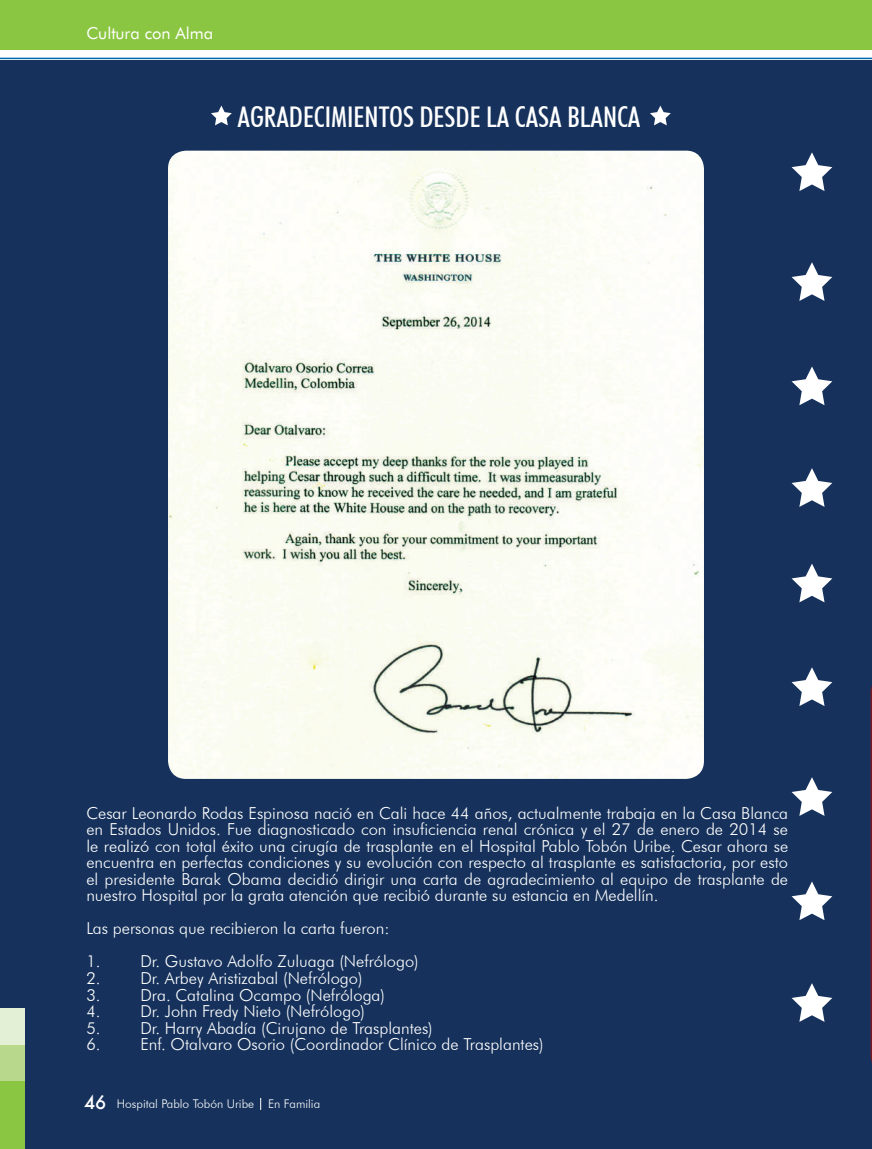
<style>
.page{position:relative;width:872px;height:1149px;background:#fff}
.page>*{position:absolute;margin:0;border:0;box-sizing:border-box;transform-origin:0 0}
.t1{font:500 condensed 28.5px "Futura BT";color:#fff}
.t2{font:300 16.5px/16.5px "Futura BT";color:#fff;text-align:justify}
.t3{font:16.5px "Futura BT";color:#fff}
.t4{font:300 12px "Futura BT";color:#fff}
.s1{font-family:"Futura";font-weight:500;font-size:18px}
</style>
<div class="page">
<div style="left:0;top:60px;width:872px;height:1088px;background:#16325c"></div>
<svg style="left:870px;top:686px;width:2px;height:377px"></svg>
<div style="left:0;top:0;width:872px;height:50px;background:#8bc642"></div>
<div style="left:0;top:1044px;width:24px;height:37px;background:#b8d98b"></div>
<div style="left:0;top:1081px;width:24px;height:67px;background:#8bc642"></div>
<div style="left:0;top:1007px;width:24px;height:37px;background:#e4f0d5"></div>
<hr style="left:0;top:58px;width:872px;height:1px;background:#006cab">
<img style="left:168px;top:151px;width:536px;height:627px">
<svg style="left:791px;top:262px;width:41px;height:39px"></svg>
<svg style="left:791px;top:777px;width:41px;height:38px"></svg>
<svg style="left:791px;top:152px;width:41px;height:39px"></svg>
<svg style="left:650px;top:106px;width:21px;height:19px"></svg>
<svg style="left:211px;top:106px;width:21px;height:19px"></svg>
<svg style="left:791px;top:667px;width:41px;height:38px"></svg>
<svg style="left:791px;top:366px;width:41px;height:39px"></svg>
<svg style="left:791px;top:881px;width:41px;height:38px"></svg>
<svg style="left:791px;top:468px;width:41px;height:38px"></svg>
<svg style="left:791px;top:983px;width:41px;height:38px"></svg>
<svg style="left:791px;top:564px;width:41px;height:38px"></svg>
<p class="t3" style="left:86px;top:23px;width:128px">Cultura con Alma</p>
<h1 class="t1" style="left:237px;top:99px;width:404px">AGRADECIMIENTOS DESDE LA CASA BLANCA</h1>
<p class="t2" style="left:86px;top:804px;width:703px">Cesar Leonardo Rodas Espinosa nació en Cali hace 44 años, actualmente trabaja en la Casa Blanca en Estados Unidos. Fue diagnosticado con insuficiencia renal crónica y el 27 de enero de 2014 se le realizó con total éxito una cirugía de trasplante en el Hospital Pablo Tobón Uribe. Cesar ahora se encuentra en perfectas condiciones y su evolución con respecto al trasplante es satisfactoria, por esto el presidente Barak Obama decidió dirigir una carta de agradecimiento al equipo de trasplante de nuestro Hospital por la grata atención que recibió durante su estancia en Medellín.</p>
<p class="t2" style="left:86px;top:911px;width:305px;line-height:33px">Las personas que recibieron la carta fueron:<br>1.</p>
<p class="t2" style="left:140px;top:952px;width:280px">Dr. Gustavo Adolfo Zuluaga (Nefrólogo)</p>
<p class="t2" style="left:86px;top:969px;width:16px">2.</p>
<p class="t2" style="left:140px;top:969px;width:224px">Dr. Arbey Aristizabal (Nefrólogo)</p>
<p class="t2" style="left:86px;top:985px;width:16px">3.</p>
<p class="t2" style="left:140px;top:985px;width:246px">Dra. Catalina Ocampo (Nefróloga)</p>
<p class="t2" style="left:86px;top:1002px;width:16px">4.</p>
<p class="t2" style="left:140px;top:1002px;width:226px">Dr. John Fredy Nieto (Nefrólogo)</p>
<p class="t2" style="left:86px;top:1018px;width:16px">5.</p>
<p class="t2" style="left:140px;top:1018px;width:294px">Dr. Harry Abadía (Cirujano de Trasplantes)</p>
<p class="t2" style="left:86px;top:1035px;width:16px">6.</p>
<p class="t2" style="left:140px;top:1035px;width:405px">Enf. Otalvaro Osorio (Coordinador Clínico de Trasplantes)</p>
<p class="t4" style="left:84px;top:1096px;width:237px"><span class="s1">46</span> Hospital Pablo Tobón Uribe En Familia</p>
</div>
